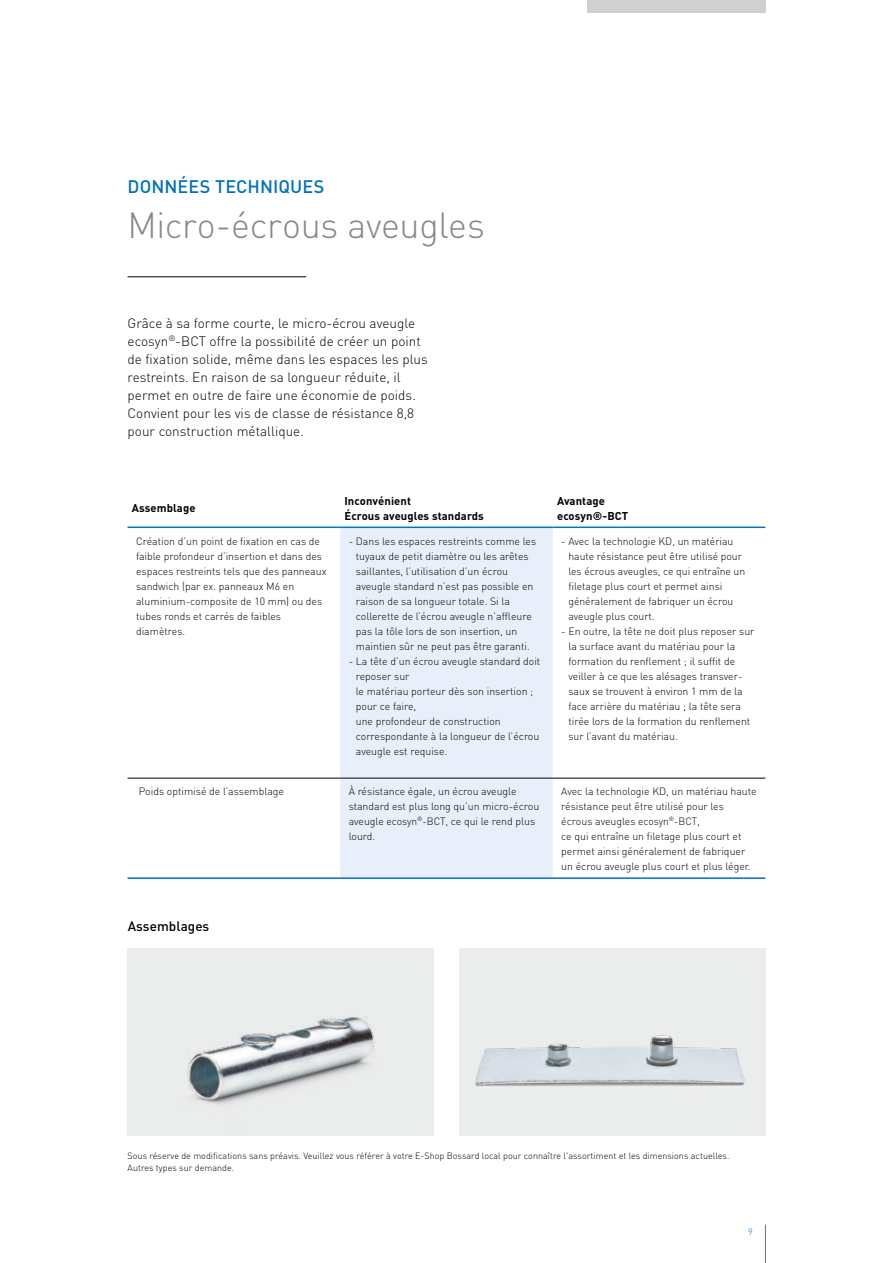
<style>
.page{position:relative;width:893px;height:1263px;background:#fff}
.page>*{position:absolute;margin:0;border:0;box-sizing:border-box;transform-origin:0 0}
.t1{font:300 36px "DINOT";letter-spacing:-.01em;color:#868786}
.t2{font:500 18px "DINOT";letter-spacing:.005em;color:#0072bc}
.t3{font:300 13.5px/18px "DINOT";letter-spacing:.005em;color:#000}
.t4{font:500 13.5px "DINOT";letter-spacing:.005em;color:#000}
.t5{font:700 11.25px/15px "DINOT";letter-spacing:.01em;color:#000}
.t6{font:300 10.5px/15px "DINOT";color:#000}
.t7{font:300 9px/11.7px "DINOT";letter-spacing:.005em;color:#000}
.t8{font:300 9px "DINOT";color:#0072bc}
</style>
<div class="page">
<hr style="left:765px;top:1225px;width:1px;height:38px;background:#6e6e6e">
<div style="left:587px;top:0;width:178px;height:13px;background:#cfd0d0"></div>
<img style="left:128px;top:948px;width:306px;height:187px">
<img style="left:459px;top:948px;width:306px;height:187px">
<div style="left:340px;top:528px;width:213px;height:349px;background:#e9effa"></div>
<hr style="left:128px;top:877px;width:212px;height:2px;background:#0072bc">
<hr style="left:340px;top:877px;width:213px;height:2px;background:#0072bc">
<hr style="left:553px;top:877px;width:212px;height:2px;background:#0072bc">
<hr style="left:128px;top:526px;width:212px;height:2px;background:#0074bd">
<hr style="left:340px;top:526px;width:213px;height:2px;background:#0074bd">
<hr style="left:553px;top:526px;width:212px;height:2px;background:#0074bd">
<hr style="left:128px;top:778px;width:212px;height:1px;background:#000">
<hr style="left:340px;top:778px;width:213px;height:1px;background:#000">
<hr style="left:553px;top:778px;width:212px;height:1px;background:#000">
<hr style="left:128px;top:276px;width:178px;height:1px;background:#000">
<h2 class="t2" style="left:128px;top:174px;width:198px">DONNÉES TECHNIQUES</h2>
<h1 class="t1" style="left:128px;top:200px;width:359px">Micro-écrous aveugles</h1>
<p class="t3" style="left:128px;top:313px;width:302px">Grâce à sa forme courte, le micro-écrou aveugle ecosyn<sup>®</sup>-BCT offre la possibilité de créer un point de fixation solide, même dans les espaces les plus restreints. En raison de sa longueur réduite, il permet en outre de faire une économie de poids.<br>Convient pour les vis de classe de résistance 8,8 pour construction métallique.</p>
<p class="t5" style="left:132px;top:500px;width:65px">Assemblage</p>
<p class="t5" style="left:344px;top:493px;width:141px">Inconvénient<br>Écrous aveugles standards</p>
<p class="t5" style="left:557px;top:493px;width:73px">Avantage ecosyn®-BCT</p>
<p class="t6" style="left:136px;top:533px;width:192px">Création d’un point de fixation en cas de faible profondeur d’insertion et dans des espaces restreints tels que des panneaux sandwich (par ex. panneaux M6 en aluminium-composite de 10 mm) ou des tubes ronds et carrés de faibles diamètres.</p>
<p class="t6" style="left:356px;top:533px;width:182px;text-indent:-7px">- Dans les espaces restreints comme les tuyaux de petit diamètre ou les arêtes saillantes, l’utilisation d’un écrou aveugle standard n’est pas possible en raison de sa longueur totale. Si la collerette de l’écrou aveugle n’affleure pas la tôle lors de son insertion, un maintien sûr ne peut pas être garanti.</p>
<p class="t6" style="left:356px;top:653px;width:186px;text-indent:-7px">- La tête d’un écrou aveugle standard doit reposer sur<br>le matériau porteur dès son insertion ; pour ce faire,<br>une profondeur de construction correspondante à la longueur de l’écrou aveugle est requise.</p>
<p class="t6" style="left:568px;top:533px;width:178px;text-indent:-7px">- Avec la technologie KD, un matériau haute résistance peut être utilisé pour les écrous aveugles, ce qui entraîne un filetage plus court et permet ainsi généralement de fabriquer un écrou aveugle plus court.</p>
<p class="t6" style="left:568px;top:623px;width:188px;text-indent:-7px">- En outre, la tête ne doit plus reposer sur la surface avant du matériau pour la formation du renflement ; il suffit de veiller à ce que les alésages transver&shy;saux se trouvent à environ 1 mm de la face arrière du matériau ; la tête sera tirée lors de la formation du renflement sur l’avant du matériau.</p>
<p class="t6" style="left:139px;top:783px;width:147px">Poids optimisé de l’assemblage</p>
<p class="t6" style="left:349px;top:783px;width:192px">À résistance égale, un écrou aveugle standard est plus long qu’un micro-écrou aveugle ecosyn<sup>®</sup>-BCT, ce qui le rend plus lourd.</p>
<p class="t6" style="left:561px;top:783px;width:197px">Avec la technologie KD, un matériau haute résistance peut être utilisé pour les écrous aveugles ecosyn<sup>®</sup>-BCT,<br>ce qui entraîne un filetage plus court et permet ainsi généralement de fabriquer un écrou aveugle plus court et plus léger.</p>
<p class="t4" style="left:128px;top:917px;width:83px">Assemblages</p>
<p class="t7" style="left:128px;top:1149px;width:603px">Sous réserve de modifications sans préavis. Veuillez vous référer à votre E-Shop Bossard local pour connaître l'assortiment et les dimensions actuelles.<br>Autres types sur demande.</p>
<p class="t8" style="left:748px;top:1225px;width:6px">9</p>
</div>
